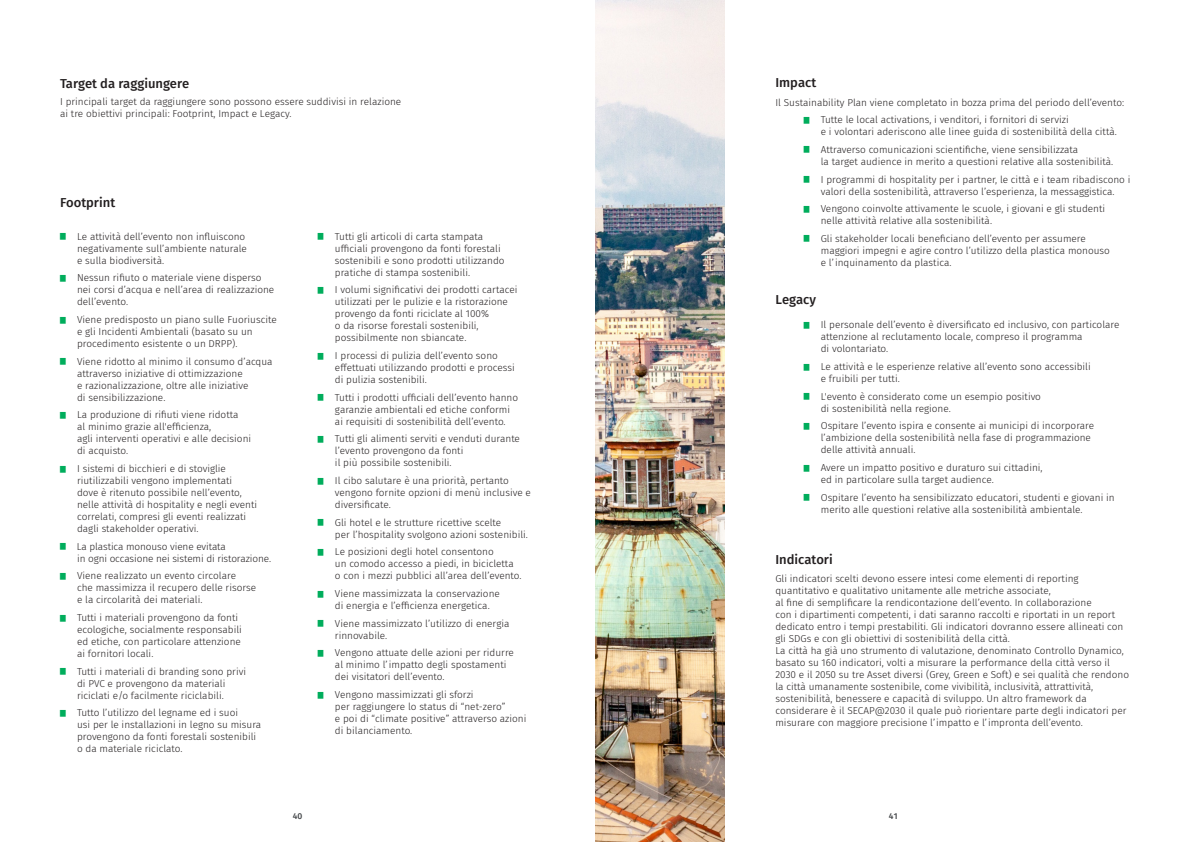
<style>
.page{position:relative;width:1191px;height:842px;background:#fff}
.page>*{position:absolute;margin:0;border:0;box-sizing:border-box;transform-origin:0 0}
.Corpo_testo{font:500 13px "Fira Sans";color:#231f20}
.Corpo_testo_10_pt{font:300 10px/12px "Fira Sans";color:#231f20}
.Corpo_testo-2{font:300 10px/12px "Fira Sans";color:#231f20}
.t1{font:500 8.5px "Fira Sans";color:#414447}
.s1{font-family:"Helvetica";font-weight:400;font-size:5.7px;color:#00ad5c}
</style>
<div class="page">
<img style="left:595px;top:0;width:129px;height:842px">
<p class="Corpo_testo" style="left:60px;top:73px;width:131px">Target da raggiungere</p>
<p class="Corpo_testo-2" style="left:60px;top:95px;width:343px">I principali target da raggiungere sono possono essere suddivisi in relazione ai tre obiettivi principali: Footprint, Impact e Legacy.</p>
<p class="Corpo_testo" style="left:60px;top:192px;width:57px">Footprint</p>
<p class="Corpo_testo_10_pt" style="left:77px;top:230px;width:171px;text-indent:-17px"><span class="s1">█</span> Le attività dell’evento non influiscono negativamente sull’ambiente naturale e sulla biodiversità.</p>
<p class="Corpo_testo_10_pt" style="left:77px;top:272px;width:199px;text-indent:-17px"><span class="s1">█</span> Nessun rifiuto o materiale viene disperso nei corsi d’acqua e nell’area di realizzazione dell’evento.</p>
<p class="Corpo_testo_10_pt" style="left:77px;top:313px;width:201px;text-indent:-17px"><span class="s1">█</span> Viene predisposto un piano sulle Fuoriuscite e gli Incidenti Ambientali (basato su un procedimento esistente o un DRPP).</p>
<p class="Corpo_testo_10_pt" style="left:77px;top:355px;width:197px;text-indent:-17px"><span class="s1">█</span> Viene ridotto al minimo il consumo d’acqua attraverso iniziative di ottimizzazione<br>e razionalizzazione, oltre alle iniziative<br>di sensibilizzazione.</p>
<p class="Corpo_testo_10_pt" style="left:77px;top:409px;width:176px;text-indent:-17px"><span class="s1">█</span> La produzione di rifiuti viene ridotta<br>al minimo grazie all'efficienza,<br>agli interventi operativi e alle decisioni di acquisto.</p>
<p class="Corpo_testo_10_pt" style="left:77px;top:462px;width:181px;text-indent:-17px"><span class="s1">█</span> I sistemi di bicchieri e di stoviglie riutilizzabili vengono implementati<br>dove è ritenuto possibile nell’evento, nelle attività di hospitality e negli eventi correlati, compresi gli eventi realizzati dagli stakeholder operativi.</p>
<p class="Corpo_testo_10_pt" style="left:77px;top:540px;width:195px;text-indent:-17px"><span class="s1">█</span> La plastica monouso viene evitata<br>in ogni occasione nei sistemi di ristorazione.</p>
<p class="Corpo_testo_10_pt" style="left:77px;top:570px;width:180px;text-indent:-17px"><span class="s1">█</span> Viene realizzato un evento circolare<br>che massimizza il recupero delle risorse e la circolarità dei materiali.</p>
<p class="Corpo_testo_10_pt" style="left:77px;top:611px;width:166px;text-indent:-17px"><span class="s1">█</span> Tutti i materiali provengono da fonti ecologiche, socialmente responsabili ed etiche, con particolare attenzione ai fornitori locali.</p>
<p class="Corpo_testo_10_pt" style="left:60px;top:665px;width:187px;text-align:center"><span class="s1">█</span> Tutti i materiali di branding sono privi di PVC e provengono da materiali<br>riciclati e/o facilmente riciclabili.</p>
<p class="Corpo_testo_10_pt" style="left:77px;top:707px;width:186px;text-indent:-17px"><span class="s1">█</span> Tutto l’utilizzo del legname ed i suoi<br>usi per le installazioni in legno su misura provengono da fonti forestali sostenibili o da materiale riciclato.</p>
<p class="Corpo_testo_10_pt" style="left:335px;top:230px;width:171px;text-indent:-17px"><span class="s1">█</span> Tutti gli articoli di carta stampata ufficiali provengono da fonti forestali sostenibili e sono prodotti utilizzando pratiche di stampa sostenibili.</p>
<p class="Corpo_testo_10_pt" style="left:335px;top:284px;width:184px;text-indent:-17px"><span class="s1">█</span> I volumi significativi dei prodotti cartacei utilizzati per le pulizie e la ristorazione provengo da fonti riciclate al 100%<br>o da risorse forestali sostenibili, possibilmente non sbiancate.</p>
<p class="Corpo_testo_10_pt" style="left:335px;top:349px;width:181px;text-indent:-17px"><span class="s1">█</span> I processi di pulizia dell’evento sono effettuati utilizzando prodotti e processi di pulizia sostenibili.</p>
<p class="Corpo_testo_10_pt" style="left:335px;top:391px;width:185px;text-indent:-17px"><span class="s1">█</span> Tutti i prodotti ufficiali dell’evento hanno garanzie ambientali ed etiche conformi ai requisiti di sostenibilità dell’evento.</p>
<p class="Corpo_testo_10_pt" style="left:335px;top:433px;width:186px;text-indent:-17px"><span class="s1">█</span> Tutti gli alimenti serviti e venduti durante l’evento provengono da fonti<br>il più possibile sostenibili.</p>
<p class="Corpo_testo_10_pt" style="left:335px;top:474px;width:197px;text-indent:-17px"><span class="s1">█</span> Il cibo salutare è una priorità, pertanto vengono fornite opzioni di menù inclusive e diversificate.</p>
<p class="Corpo_testo_10_pt" style="left:335px;top:516px;width:194px;text-indent:-17px"><span class="s1">█</span> Gli hotel e le strutture ricettive scelte<br>per l’hospitality svolgono azioni sostenibili.</p>
<p class="Corpo_testo_10_pt" style="left:335px;top:546px;width:188px;text-indent:-17px"><span class="s1">█</span> Le posizioni degli hotel consentono<br>un comodo accesso a piedi, in bicicletta o con i mezzi pubblici all’area dell’evento.</p>
<p class="Corpo_testo_10_pt" style="left:335px;top:587px;width:166px;text-indent:-17px"><span class="s1">█</span> Viene massimizzata la conservazione di energia e l’efficienza energetica.</p>
<p class="Corpo_testo_10_pt" style="left:335px;top:617px;width:176px;text-indent:-17px"><span class="s1">█</span> Viene massimizzato l’utilizzo di energia rinnovabile.</p>
<p class="Corpo_testo_10_pt" style="left:335px;top:647px;width:180px;text-indent:-17px"><span class="s1">█</span> Vengono attuate delle azioni per ridurre al minimo l’impatto degli spostamenti dei visitatori dell’evento.</p>
<p class="Corpo_testo_10_pt" style="left:335px;top:688px;width:193px;text-indent:-17px"><span class="s1">█</span> Vengono massimizzati gli sforzi<br>per raggiungere lo status di “net-zero”<br>e poi di “climate positive” attraverso azioni di bilanciamento.</p>
<p class="Corpo_testo" style="left:775px;top:72px;width:42px">Impact</p>
<p class="Corpo_testo_10_pt" style="left:775px;top:96px;width:350px">Il Sustainability Plan viene completato in bozza prima del periodo dell’evento:</p>
<p class="Corpo_testo_10_pt" style="left:821px;top:114px;width:297px;text-indent:-17px"><span class="s1">█</span> Tutte le local activations, i venditori, i fornitori di servizi<br>e i volontari aderiscono alle linee guida di sostenibilità della città.</p>
<p class="Corpo_testo_10_pt" style="left:821px;top:143px;width:294px;text-indent:-17px"><span class="s1">█</span> Attraverso comunicazioni scientifiche, viene sensibilizzata<br>la target audience in merito a questioni relative alla sostenibilità.</p>
<p class="Corpo_testo_10_pt" style="left:803px;top:173px;width:328px;text-align:center"><span class="s1">█</span> I programmi di hospitality per i partner, le città e i team ribadiscono i valori della sostenibilità, attraverso l’esperienza, la messaggistica.</p>
<p class="Corpo_testo_10_pt" style="left:821px;top:203px;width:286px;text-indent:-17px"><span class="s1">█</span> Vengono coinvolte attivamente le scuole, i giovani e gli studenti nelle attività relative alla sostenibilità.</p>
<p class="Corpo_testo_10_pt" style="left:821px;top:232px;width:291px;text-indent:-17px"><span class="s1">█</span> Gli stakeholder locali beneficiano dell’evento per assumere maggiori impegni e agire contro l’utilizzo della plastica monouso e l’inquinamento da plastica.</p>
<p class="Corpo_testo" style="left:775px;top:289px;width:42px">Legacy</p>
<p class="Corpo_testo_10_pt" style="left:821px;top:319px;width:300px;text-indent:-17px"><span class="s1">█</span> Il personale dell’evento è diversificato ed inclusivo, con particolare attenzione al reclutamento locale, compreso il programma<br>di volontariato.</p>
<p class="Corpo_testo_10_pt" style="left:821px;top:361px;width:271px;text-indent:-17px"><span class="s1">█</span> Le attività e le esperienze relative all’evento sono accessibili e fruibili per tutti.</p>
<p class="Corpo_testo_10_pt" style="left:821px;top:390px;width:222px;text-indent:-17px"><span class="s1">█</span> L'evento è considerato come un esempio positivo di sostenibilità nella regione.</p>
<p class="Corpo_testo_10_pt" style="left:821px;top:420px;width:275px;text-indent:-17px"><span class="s1">█</span> Ospitare l’evento ispira e consente ai municipi di incorporare l’ambizione della sostenibilità nella fase di programmazione delle attività annuali.</p>
<p class="Corpo_testo_10_pt" style="left:821px;top:462px;width:223px;text-indent:-17px"><span class="s1">█</span> Avere un impatto positivo e duraturo sui cittadini, ed in particolare sulla target audience.</p>
<p class="Corpo_testo_10_pt" style="left:821px;top:491px;width:295px;text-indent:-17px"><span class="s1">█</span> Ospitare l’evento ha sensibilizzato educatori, studenti e giovani in merito alle questioni relative alla sostenibilità ambientale.</p>
<p class="Corpo_testo" style="left:775px;top:549px;width:59px">Indicatori</p>
<p class="Corpo_testo_10_pt" style="left:775px;top:572px;width:355px">Gli indicatori scelti devono essere intesi come elementi di reporting quantitativo e qualitativo unitamente alle metriche associate,<br>al fine di semplificare la rendicontazione dell’evento. In collaborazione<br>con i dipartimenti competenti, i dati saranno raccolti e riportati in un report dedicato entro i tempi prestabiliti. Gli indicatori dovranno essere allineati con gli SDGs e con gli obiettivi di sostenibilità della città.<br>La città ha già uno strumento di valutazione, denominato Controllo Dynamico, basato su 160 indicatori, volti a misurare la performance della città verso il 2030 e il 2050 su tre Asset diversi (Grey, Green e Soft) e sei qualità che rendono la città umanamente sostenibile, come vivibilità, inclusività, attrattività, sostenibilità, benessere e capacità di sviluppo. Un altro framework da considerare è il SECAP@2030 il quale può riorientare parte degli indicatori per misurare con maggiore precisione l’impatto e l’impronta dell’evento.</p>
<p class="t1" style="left:293px;top:809px;width:11px">40</p>
<p class="t1" style="left:889px;top:809px;width:10px">41</p>
</div>
